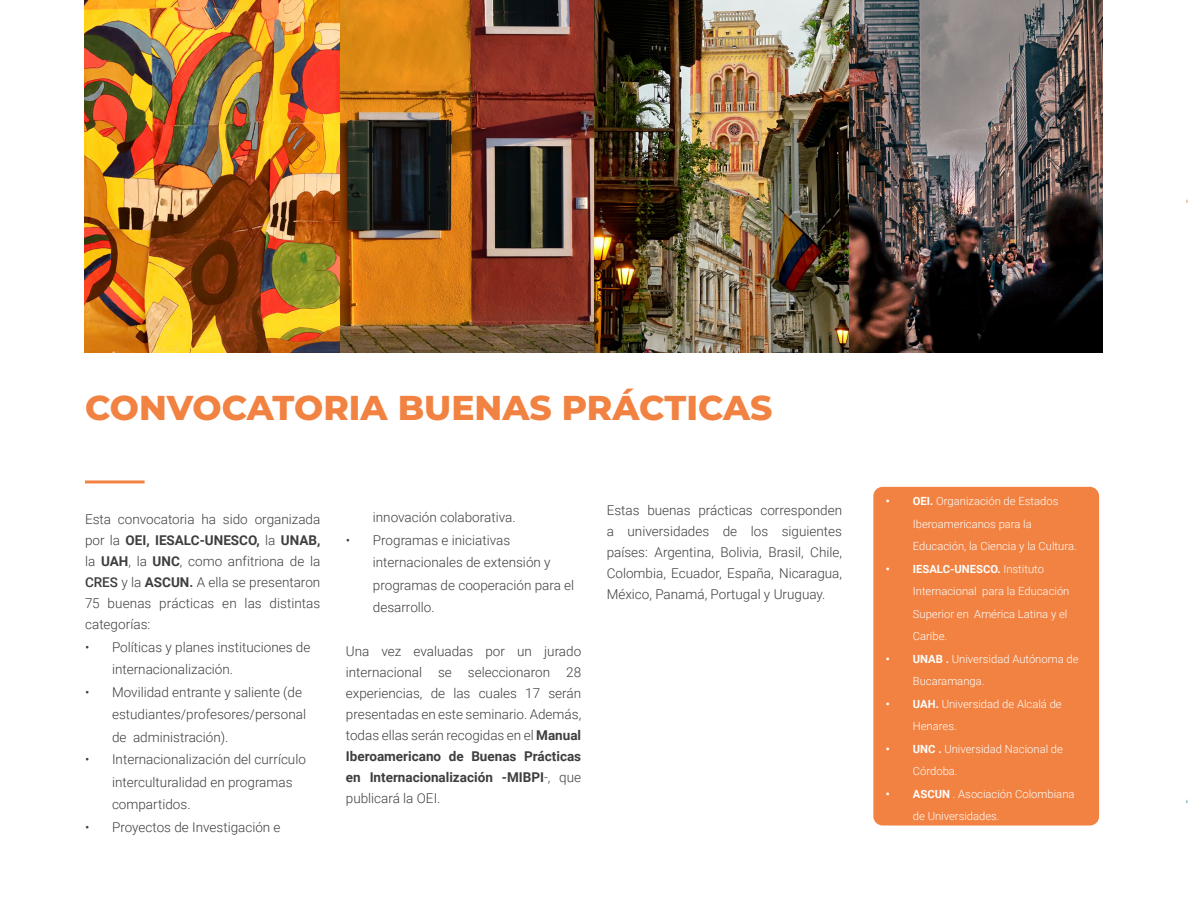
<style>
.page{position:relative;width:1188px;height:918px;background:#fff}
.page>*{position:absolute;margin:0;border:0;box-sizing:border-box;transform-origin:0 0}
.t1{font:800 34.5px "Montserrat";color:#f18241}
.Body_Text_1{font:300 13.5px/21px "Roboto";color:#3e3e3f}
.t2{font:300 11.25px/22.5px "Roboto";color:#fff}
.s1{font-weight:700}
.s2{font-weight:500}
</style>
<div class="page">
<div style="left:874px;top:488px;width:224px;height:337px;background:#f18241;border-radius:9px"></div>
<div style="left:873px;top:487px;width:226px;height:339px;border:2px solid #f18241;border-radius:9px"></div>
<img style="left:849px;top:0;width:254px;height:353px">
<img style="left:594px;top:0;width:255px;height:353px">
<img style="left:339px;top:0;width:255px;height:353px">
<img style="left:85px;top:0;width:254px;height:353px">
<hr style="left:85px;top:480px;width:60px;height:3px;background:#f18241">
<p class="t1" style="left:85px;top:383px;width:689px">CONVOCATORIA BUENAS PRÁCTICAS</p>
<p class="Body_Text_1" style="left:85px;top:508px;width:237px;text-align:justify">Esta convocatoria ha sido organizada por la <span class="s1">OEI, IESALC-UNESCO,</span> la <span class="s1">UNAB, </span>la <span class="s1">UAH</span>, la <span class="s1">UNC</span>, como anfitriona de la <span class="s2">CRES</span> y la <span class="s1">ASCUN.</span> A ella se presentaron 75 buenas prácticas en las distintas categorías:</p>
<p class="Body_Text_1" style="left:112px;top:635px;width:200px;line-height:22.5px;text-indent:-27px">• Políticas y planes instituciones de internacionalización.</p>
<p class="Body_Text_1" style="left:112px;top:680px;width:196px;line-height:22.5px;text-indent:-27px">• Movilidad entrante y saliente (de estudiantes/profesores/personal de administración).</p>
<p class="Body_Text_1" style="left:112px;top:748px;width:195px;line-height:22.5px;text-indent:-27px">• Internacionalización del currículo interculturalidad en programas compartidos.</p>
<p class="Body_Text_1" style="left:85px;top:816px;width:197px">• Proyectos de Investigación e</p>
<p class="Body_Text_1" style="left:373px;top:507px;width:144px">innovación colaborativa.</p>
<p class="Body_Text_1" style="left:373px;top:528px;width:203px;line-height:22.5px;text-indent:-27px">• Programas e iniciativas internacionales de extensión y programas de cooperación para el desarrollo.</p>
<p class="Body_Text_1" style="left:346px;top:640px;width:237px;text-align:justify">Una vez evaluadas por un jurado internacional se seleccionaron 28 experiencias, de las cuales 17 serán presentadas en este seminario. Además, todas ellas serán recogidas en el <span class="s1">Manual Iberoamericano de Buenas Prácticas en Internacionalización -MIBPI</span>-, que publicará la OEI.</p>
<p class="Body_Text_1" style="left:607px;top:499px;width:237px;text-align:justify">Estas buenas prácticas corresponden a universidades de los siguientes países: Argentina, Bolivia, Brasil, Chile, Colombia, Ecuador, España, Nicaragua, México, Panamá, Portugal y Uruguay.</p>
<p class="t2" style="left:913px;top:490px;width:165px;text-indent:-27px"><span class="s1">• OEI.</span> Organización de Estados<br>Iberoamericanos para la<br>Educación, la Ciencia y la Cultura.</p>
<p class="t2" style="left:913px;top:557px;width:158px;text-indent:-27px"><span class="s1">• IESALC-UNESCO.</span> Instituto<br>Internacional para la Educación<br>Superior en América Latina y el<br>Caribe.</p>
<p class="t2" style="left:913px;top:647px;width:167px;text-indent:-27px"><span class="s1">• UNAB .</span> Universidad Autónoma de<br>Bucaramanga.</p>
<p class="t2" style="left:913px;top:692px;width:150px;text-indent:-27px"><span class="s1">• UAH.</span> Universidad de Alcalá de<br>Henares.</p>
<p class="t2" style="left:913px;top:737px;width:152px;text-indent:-27px"><span class="s1">• UNC .</span> Universidad Nacional de<br>Córdoba.</p>
<p class="t2" style="left:913px;top:782px;width:163px;text-indent:-27px"><span class="s1">• ASCUN</span> . Asociación Colombiana de Universidades.</p>
</div>
